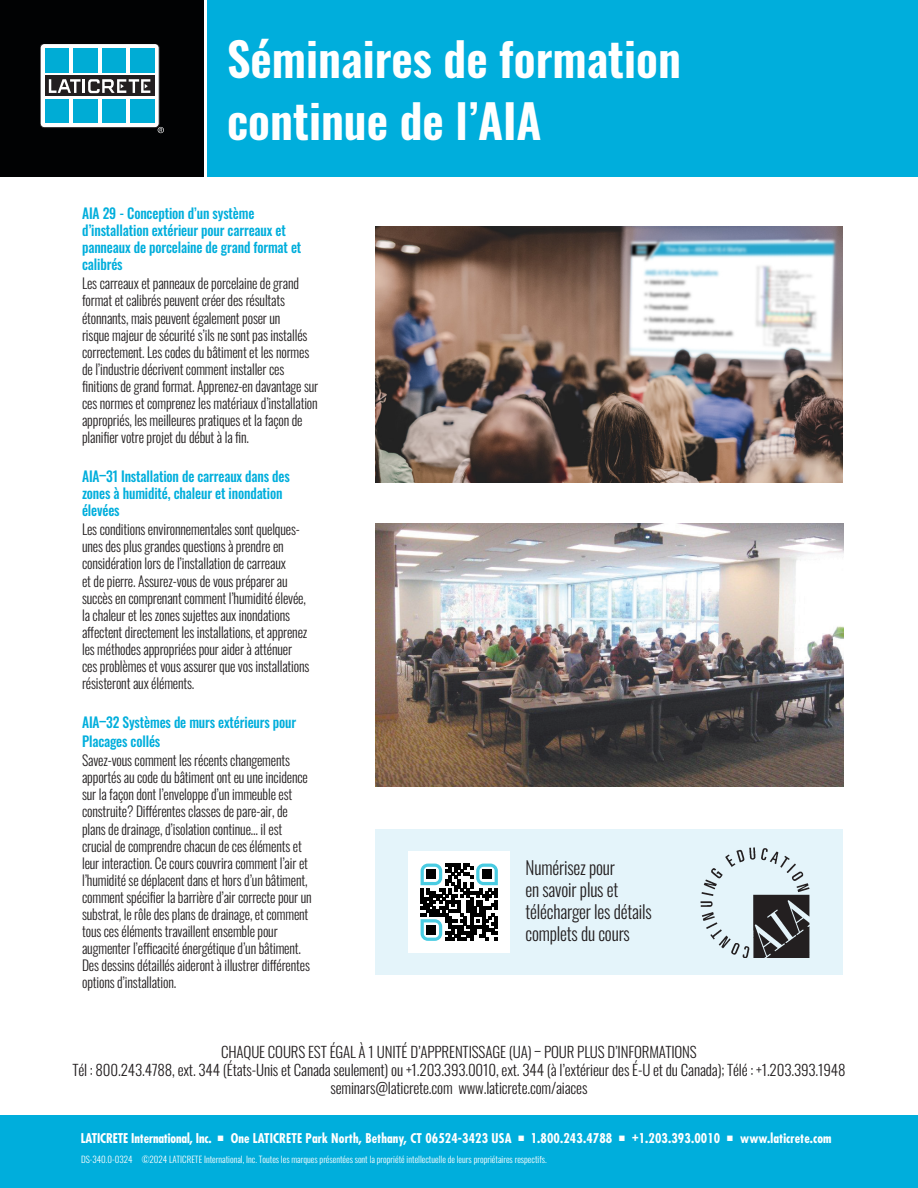
<style>
.page{position:relative;width:918px;height:1188px;background:#fff}
.page>*{position:absolute;margin:0;border:0;box-sizing:border-box;transform-origin:0 0}
.t1{font:600 46.5px "Oswald";color:#fff}
.Text{font:300 18.3px/21.9px "Oswald";letter-spacing:-.01em;color:#231f20;scale:.95 1}
.Text-2{font:300 15px/18px "Oswald";letter-spacing:-.01em;color:#231f20;text-align:center}
.AIA_Titles{font:300 15px "Oswald";letter-spacing:-.01em;color:#231f20}
.Text-3{font:300 14.25px/17.1px "Oswald";letter-spacing:-.01em;color:#231f20;scale:.95 1}
.Text-4{font:500 14.25px/17.1px "Oswald";letter-spacing:-.01em;color:#00aedc;scale:.95 1}
.t2{font:700 condensed 13.05px "Futura";letter-spacing:.01em;color:#fff}
.t3{font:700 condensed 13.05px "Futura";letter-spacing:-.01em;color:#fff}
.t4{font:300 9px "Oswald";color:#fff}
</style>
<div class="page">
<div style="left:0;top:1116px;width:918px;height:72px;background:#00aedc"></div>
<div style="left:0;top:0;width:203px;height:176px;background:#010203"></div>
<div style="left:207px;top:0;width:711px;height:176px;background:#00aedc"></div>
<div style="left:40px;top:44px;width:119px;height:84px;background:#fff;border-radius:4px"></div>
<div style="left:40px;top:44px;width:119px;height:84px;border:1px solid #231f20;border-radius:4px"></div>
<div style="left:45px;top:99px;width:24px;height:24px;background:#00acd5"></div>
<div style="left:73px;top:99px;width:24px;height:24px;background:#00acd5"></div>
<div style="left:102px;top:99px;width:24px;height:24px;background:#00acd5"></div>
<div style="left:131px;top:99px;width:24px;height:24px;background:#00acd5"></div>
<div style="left:45px;top:75px;width:110px;height:21px;background:#231f20"></div>
<svg style="left:49px;top:79px;width:101px;height:14px"></svg>
<div style="left:45px;top:48px;width:24px;height:24px;background:#00acd5"></div>
<div style="left:73px;top:48px;width:24px;height:24px;background:#00acd5"></div>
<div style="left:102px;top:48px;width:24px;height:24px;background:#00acd5"></div>
<div style="left:131px;top:48px;width:24px;height:24px;background:#00acd5"></div>
<svg style="left:158px;top:127px;width:6px;height:6px"></svg>
<div style="left:375px;top:829px;width:468px;height:145px;background:#e4f4fa"></div>
<img style="left:375px;top:227px;width:467px;height:256px">
<img style="left:375px;top:523px;width:468px;height:263px">
<img style="left:700px;top:847px;width:110px;height:111px">
<div style="left:408px;top:851px;width:102px;height:102px;background:#fff"></div>
<svg style="left:421px;top:864px;width:77px;height:77px"></svg>
<div style="left:427px;top:870px;width:9px;height:9px;background:#000"></div>
<div style="left:482px;top:870px;width:10px;height:9px;background:#000"></div>
<div style="left:427px;top:925px;width:9px;height:10px;background:#000"></div>
<p class="t1" style="left:227px;top:35px;width:455px">Séminaires de formation</p>
<p class="t1" style="left:227px;top:97px;width:316px">continue de l’AIA</p>
<p class="Text-4" style="left:82px;top:203px;width:232px">AIA 29 - Conception d’un système d’installation extérieur pour carreaux et panneaux de porcelaine de grand format et calibrés</p>
<p class="Text-3" style="left:82px;top:274px;width:250px">Les carreaux et panneaux de porcelaine de grand format et calibrés peuvent créer des résultats étonnants, mais peuvent également poser un<br>risque majeur de sécurité s’ils ne sont pas installés correctement. Les codes du bâtiment et les normes de l’industrie décrivent comment installer ces finitions de grand format. Apprenez-en davantage sur ces normes et comprenez les matériaux d’installation appropriés, les meilleures pratiques et la façon de planifier votre projet du début à la fin.</p>
<p class="Text-4" style="left:82px;top:466px;width:220px">AIA–31 Installation de carreaux dans des zones à humidité, chaleur et inondation élevées</p>
<p class="Text-3" style="left:82px;top:519px;width:241px">Les conditions environnementales sont quelques&shy;unes des plus grandes questions à prendre en considération lors de l’installation de carreaux<br>et de pierre. Assurez-vous de vous préparer au succès en comprenant comment l’humidité élevée, la chaleur et les zones sujettes aux inondations affectent directement les installations, et apprenez les méthodes appropriées pour aider à atténuer ces problèmes et vous assurer que vos installations résisteront aux éléments.</p>
<p class="Text-4" style="left:82px;top:712px;width:227px">AIA–32 Systèmes de murs extérieurs pour</p>
<p class="Text-4" style="left:82px;top:731px;width:84px">Placages collés</p>
<p class="Text-3" style="left:82px;top:750px;width:243px">Savez-vous comment les récents changements apportés au code du bâtiment ont eu une incidence sur la façon dont l’enveloppe d’un immeuble est construite? Différentes classes de pare-air, de plans de drainage, d’isolation continue… il est crucial de comprendre chacun de ces éléments et leur interaction. Ce cours couvrira comment l’air et l’humidité se déplacent dans et hors d’un bâtiment, comment spécifier la barrière d’air correcte pour un substrat, le rôle des plans de drainage, et comment tous ces éléments travaillent ensemble pour augmenter l’efficacité énergétique d’un bâtiment.<br>Des dessins détaillés aideront à illustrer différentes options d’installation.</p>
<p class="Text" style="left:526px;top:855px;width:134px">Numérisez pour<br>en savoir plus et télécharger les détails complets du cours</p>
<p class="AIA_Titles" style="left:221px;top:1038px;width:477px">CHAQUE COURS EST ÉGAL À 1 UNITÉ D’APPRENTISSAGE (UA) – POUR PLUS D’INFORMATIONS</p>
<p class="Text-2" style="left:72px;top:1059px;width:775px">Tél : 800.243.4788, ext. 344 (États-Unis et Canada seulement) ou +1.203.393.0010, ext. 344 (à l’extérieur des É-U et du Canada); Télé : +1.203.393.1948 seminars@laticrete.com www.laticrete.com/aiaces</p>
<p class="t3" style="left:81px;top:1130px;width:132px">LATICRETE International, Inc.</p>
<p class="t2" style="left:231px;top:1130px;width:282px">One LATICRETE Park North, Bethany, CT 06524-3423 USA</p>
<p class="t2" style="left:531px;top:1130px;width:83px">1.800.243.4788</p>
<p class="t2" style="left:632px;top:1130px;width:90px">+1.203.393.0010</p>
<p class="t2" style="left:740px;top:1130px;width:93px">www.laticrete.com</p>
<p class="t4" style="left:81px;top:1152px;width:467px">DS-340.0-0324 ©2024 LATICRETE International, Inc. Toutes les marques présentées sont la propriété intellectuelle de leurs propriétaires respectifs.</p>
</div>
